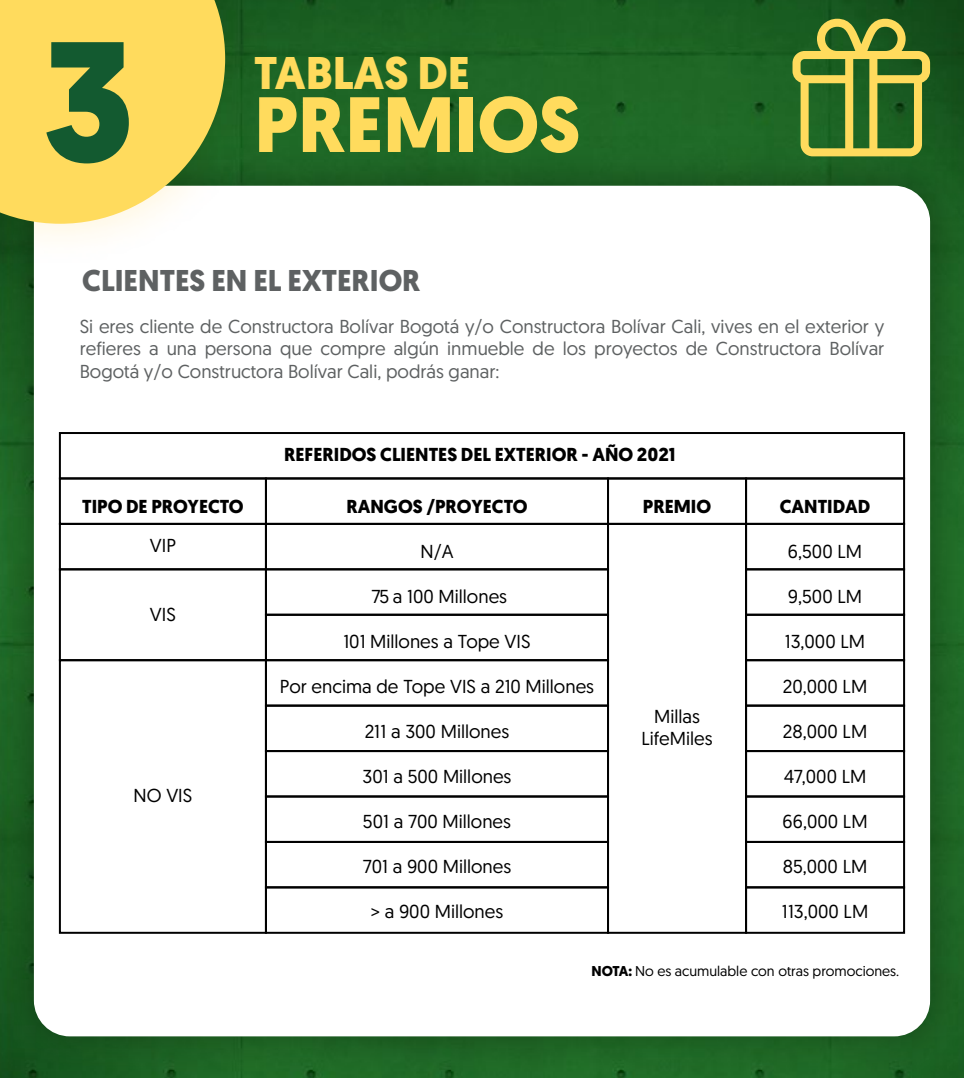
<style>
.page{position:relative;width:964px;height:1078px;background:#fff}
.page>*{position:absolute;margin:0;border:0;box-sizing:border-box;transform-origin:0 0}
.t1{font:700 78.2px "Geomanist";color:#ffdb5d}
.t2{font:700 45.6px "Geomanist";color:#ffdb5d}
.t3{font:700 30px "Geomanist";color:#5e6162}
.t4{font:18.8px/22.4px "Geomanist";color:#000;text-align:center}
.t5{font:18.8px/22.4px "Geomanist";color:#5e6162;text-align:justify}
.t6{font:700 18.8px "Geomanist";color:#000}
.t7{font:14.2px "Geomanist";color:#000}
.s1{font-size:170px;color:#135a30}
.s2{font-weight:700}
</style>
<div class="page">
<div style="left:298px;top:0;width:622px;height:114px;background:#1d6324"></div>
<img style="left:0;top:114px;width:964px;height:963px">
<div style="left:34px;top:186px;width:896px;height:850px;background:#fff;border-radius:36px"></div>
<img style="left:0;top:0;width:298px;height:296px">
<svg style="left:0;top:0;width:225px;height:224px;fill:#ffdb5d"></svg>
<img style="left:920px;top:0;width:44px;height:296px">
<div style="left:59px;top:432px;width:846px;height:47px;border:2px solid #000"></div>
<div style="left:607px;top:477px;width:140px;height:47px;border:2px solid #000"></div>
<div style="left:745px;top:477px;width:160px;height:47px;border:2px solid #000"></div>
<div style="left:59px;top:522px;width:208px;height:48px;border:2px solid #000"></div>
<div style="left:265px;top:522px;width:344px;height:48px;border:2px solid #000"></div>
<div style="left:745px;top:522px;width:160px;height:48px;border:2px solid #000"></div>
<div style="left:59px;top:568px;width:208px;height:93px;border:2px solid #000"></div>
<div style="left:265px;top:568px;width:344px;height:47px;border:2px solid #000"></div>
<div style="left:745px;top:568px;width:160px;height:47px;border:2px solid #000"></div>
<div style="left:265px;top:613px;width:344px;height:48px;border:2px solid #000"></div>
<div style="left:745px;top:613px;width:160px;height:48px;border:2px solid #000"></div>
<div style="left:265px;top:659px;width:344px;height:47px;border:2px solid #000"></div>
<div style="left:745px;top:659px;width:160px;height:47px;border:2px solid #000"></div>
<div style="left:265px;top:704px;width:344px;height:47px;border:2px solid #000"></div>
<div style="left:745px;top:704px;width:160px;height:47px;border:2px solid #000"></div>
<div style="left:265px;top:749px;width:344px;height:48px;border:2px solid #000"></div>
<div style="left:745px;top:749px;width:160px;height:48px;border:2px solid #000"></div>
<div style="left:265px;top:795px;width:344px;height:47px;border:2px solid #000"></div>
<div style="left:745px;top:795px;width:160px;height:47px;border:2px solid #000"></div>
<div style="left:265px;top:840px;width:344px;height:48px;border:2px solid #000"></div>
<div style="left:745px;top:840px;width:160px;height:48px;border:2px solid #000"></div>
<div style="left:59px;top:659px;width:208px;height:274px;border:2px solid #000"></div>
<div style="left:265px;top:886px;width:344px;height:47px;border:2px solid #000"></div>
<div style="left:607px;top:522px;width:140px;height:411px;border:2px solid #000"></div>
<div style="left:745px;top:886px;width:160px;height:47px;border:2px solid #000"></div>
<svg style="left:792px;top:19px;width:138px;height:137px"></svg>
<h1 class="t1" style="left:41px;top:72px;width:541px"><span class="s1">3</span> PREMIOS</h1>
<h2 class="t2" style="left:254px;top:43px;width:217px">TABLAS DE</h2>
<h3 class="t3" style="left:82px;top:260px;width:340px">CLIENTES EN EL EXTERIOR</h3>
<p class="t5" style="left:80px;top:314px;width:806px">Si eres cliente de Constructora Bolívar Bogotá y/o Constructora Bolívar Cali, vives en el exterior y refieres a una persona que compre algún inmueble de los proyectos de Constructora Bolívar Bogotá y/o Constructora Bolívar Cali, podrás ganar:</p>
<p class="t6" style="left:82px;top:493px;width:163px">TIPO DE PROYECTO</p>
<p class="t4" style="left:150px;top:533px;width:27px">VIP</p>
<p class="t4" style="left:150px;top:602px;width:27px">VIS</p>
<p class="t4" style="left:134px;top:783px;width:60px">NO VIS</p>
<p class="t6" style="left:284px;top:442px;width:393px">REFERIDOS CLIENTES DEL EXTERIOR - AÑO 2021</p>
<p class="t6" style="left:346px;top:493px;width:182px">RANGOS /PROYECTO</p>
<p class="t4" style="left:420px;top:539px;width:34px">N/A</p>
<p class="t4" style="left:371px;top:584px;width:137px">75 a 100 Millones</p>
<p class="t4" style="left:343px;top:629px;width:188px">101 Millones a Tope VIS</p>
<p class="t4" style="left:280px;top:674px;width:316px">Por encima de Tope VIS a 210 Millones</p>
<p class="t4" style="left:365px;top:719px;width:146px">211 a 300 Millones</p>
<p class="t4" style="left:362px;top:764px;width:150px">301 a 500 Millones</p>
<p class="t4" style="left:363px;top:809px;width:150px">501 a 700 Millones</p>
<p class="t4" style="left:363px;top:854px;width:150px">701 a 900 Millones</p>
<p class="t4" style="left:371px;top:899px;width:134px">&gt; a 900 Millones</p>
<p class="t6" style="left:643px;top:493px;width:70px">PREMIO</p>
<p class="t4" style="left:641px;top:704px;width:73px">Millas<br>LifeMiles</p>
<p class="t6" style="left:780px;top:493px;width:92px">CANTIDAD</p>
<p class="t4" style="left:788px;top:539px;width:76px">6,500 LM</p>
<p class="t4" style="left:788px;top:584px;width:76px">9,500 LM</p>
<p class="t4" style="left:785px;top:629px;width:82px">13,000 LM</p>
<p class="t4" style="left:783px;top:674px;width:86px">20,000 LM</p>
<p class="t4" style="left:783px;top:719px;width:86px">28,000 LM</p>
<p class="t4" style="left:784px;top:764px;width:84px">47,000 LM</p>
<p class="t4" style="left:782px;top:809px;width:86px">66,000 LM</p>
<p class="t4" style="left:783px;top:854px;width:86px">85,000 LM</p>
<p class="t4" style="left:782px;top:899px;width:88px">113,000 LM</p>
<p class="t7" style="left:591px;top:961px;width:309px"><span class="s2">NOTA:</span> No es acumulable con otras promociones.</p>
</div>
